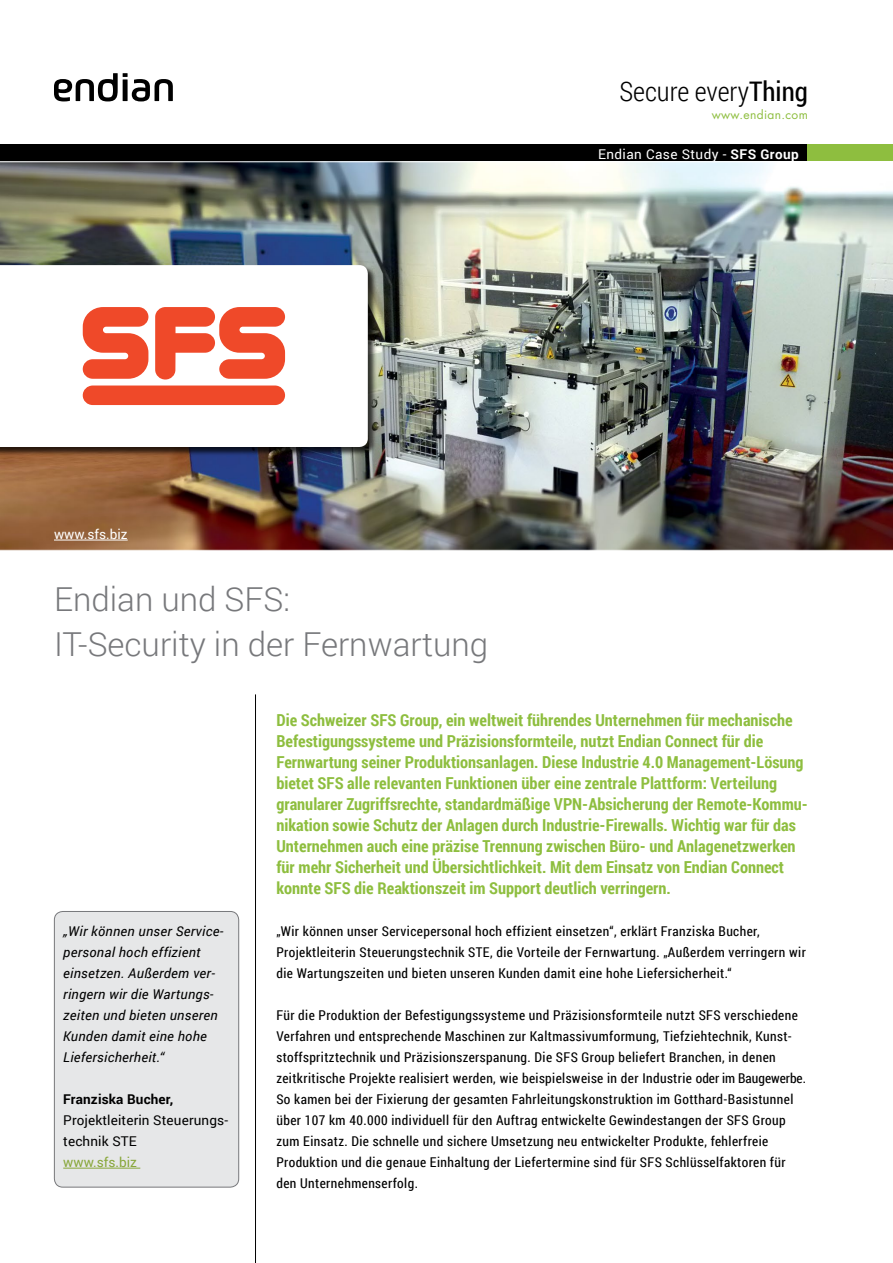
<style>
.page{position:relative;width:893px;height:1263px;background:#fff}
.page>*{position:absolute;margin:0;border:0;box-sizing:border-box;transform-origin:0 0}
.t1{font:300 33px/45px "Roboto";color:#77787b}
.t2{font:300 27px "Roboto Condensed";color:#000}
.t3{font:700 16.5px/21px "Roboto Condensed";color:#8ebe3f}
.t4{font:13.5px/21px "Roboto Condensed";letter-spacing:.03em;color:#000}
.t5{font:italic 13.5px/21px "Roboto";letter-spacing:.02em;color:#000}
.t6{font:13.5px/21px "Roboto";letter-spacing:.01em;color:#000}
.t7{font:13.5px "Roboto";letter-spacing:.03em;color:#fff}
.t8{font:700 13.5px "Roboto";letter-spacing:.01em;color:#000}
.t9{font:13.5px "Roboto";color:#fff}
.t10{font:13.5px "Roboto";color:#88a73a}
.t11{font:12px "Futura Std";letter-spacing:.03em;color:#8ebe3f}
.s1{font-weight:400}
.s2{font-weight:700}
</style>
<div class="page">
<div style="left:0;top:144px;width:893px;height:17px;background:#000"></div>
<div style="left:808px;top:144px;width:85px;height:17px;background:#8ebe3f"></div>
<svg style="left:54px;top:73px;width:119px;height:28px"></svg>
<img style="left:0;top:161px;width:893px;height:390px">
<hr style="left:255px;top:694px;width:1px;height:569px;background:#000">
<div style="left:0;top:265px;width:377px;height:191px;background:#000;opacity:.75"></div>
<svg style="left:0;top:265px;width:368px;height:182px"></svg>
<svg style="left:83px;top:307px;width:65px;height:72px"></svg>
<svg style="left:155px;top:307px;width:130px;height:73px"></svg>
<div style="left:83px;top:385px;width:202px;height:20px;background:#ef4929;border-radius:10px"></div>
<hr style="left:54px;top:540px;width:74px;height:1px;background:#fff">
<div style="left:54px;top:911px;width:185px;height:276px;background:#e6e7e8;border-radius:9px"></div>
<hr style="left:63px;top:1168px;width:77px;height:1px;background:#88a73a">
<div style="left:54px;top:911px;width:185px;height:276px;border:1px solid #77787b;border-radius:9px"></div>
<h2 class="t2" style="left:619px;top:73px;width:190px">Secure every<span class="s1">Thing</span></h2>
<p class="t11" style="left:712px;top:107px;width:98px">www.endian.com</p>
<p class="t7" style="left:598px;top:145px;width:202px">Endian Case Study - <span class="s2">SFS Group</span></p>
<p class="t9" style="left:54px;top:525px;width:75px">www.sfs.biz</p>
<h1 class="t1" style="left:54px;top:575px;width:436px">Endian und SFS:<br>IT-Security in der Fernwartung</h1>
<p class="t5" style="left:63px;top:920px;width:162px">„Wir können unser Service&shy;personal hoch effizient einsetzen. Außerdem ver&shy;ringern wir die Wartungs&shy;zeiten und bieten unseren<br>Kunden damit eine hohe<br>Liefersicherheit.“</p>
<p class="t8" style="left:63px;top:1090px;width:111px">Franziska Bucher,</p>
<p class="t6" style="left:63px;top:1109px;width:166px">Projektleiterin Steuerungs&shy;technik STE</p>
<p class="t10" style="left:63px;top:1153px;width:75px">www.sfs.biz</p>
<p class="t3" style="left:276px;top:709px;width:533px">Die Schweizer SFS Group, ein weltweit führendes Unternehmen für mechanische Befestigungssysteme und Präzisionsformteile, nutzt Endian Connect für die Fernwartung seiner Produktionsanlagen. Diese Industrie 4.0 Management-Lösung bietet SFS alle relevanten Funktionen über eine zentrale Plattform: Verteilung granularer Zugriffsrechte, standardmäßige VPN-Absicherung der Remote-Kommu&shy;nikation sowie Schutz der Anlagen durch Industrie-Firewalls. Wichtig war für das Unternehmen auch eine präzise Trennung zwischen Büro- und Anlagenetzwerken für mehr Sicherheit und Übersichtlichkeit. Mit dem Einsatz von Endian Connect konnte SFS die Reaktionszeit im Support deutlich verringern.</p>
<p class="t4" style="left:276px;top:920px;width:531px">„Wir können unser Servicepersonal hoch effizient einsetzen“, erklärt Franziska Bucher,<br>Projektleiterin Steuerungstechnik STE, die Vorteile der Fernwartung. „Außerdem verringern wir die Wartungszeiten und bieten unseren Kunden damit eine hohe Liefersicherheit.“</p>
<p class="t4" style="left:276px;top:1004px;width:531px">Für die Produktion der Befestigungssysteme und Präzisionsformteile nutzt SFS verschiedene Verfahren und entsprechende Maschinen zur Kaltmassivumformung, Tiefziehtechnik, Kunst&shy;stoffspritztechnik und Präzisionszerspanung. Die SFS Group beliefert Branchen, in denen zeitkritische Projekte realisiert werden, wie beispielsweise in der Industrie oder im Baugewerbe.<br>So kamen bei der Fixierung der gesamten Fahrleitungskonstruktion im Gotthard-Basistunnel über 107 km 40.000 individuell für den Auftrag entwickelte Gewindestangen der SFS Group zum Einsatz. Die schnelle und sichere Umsetzung neu entwickelter Produkte, fehlerfreie Produktion und die genaue Einhaltung der Liefertermine sind für SFS Schlüsselfaktoren für den Unternehmenserfolg.</p>
</div>
